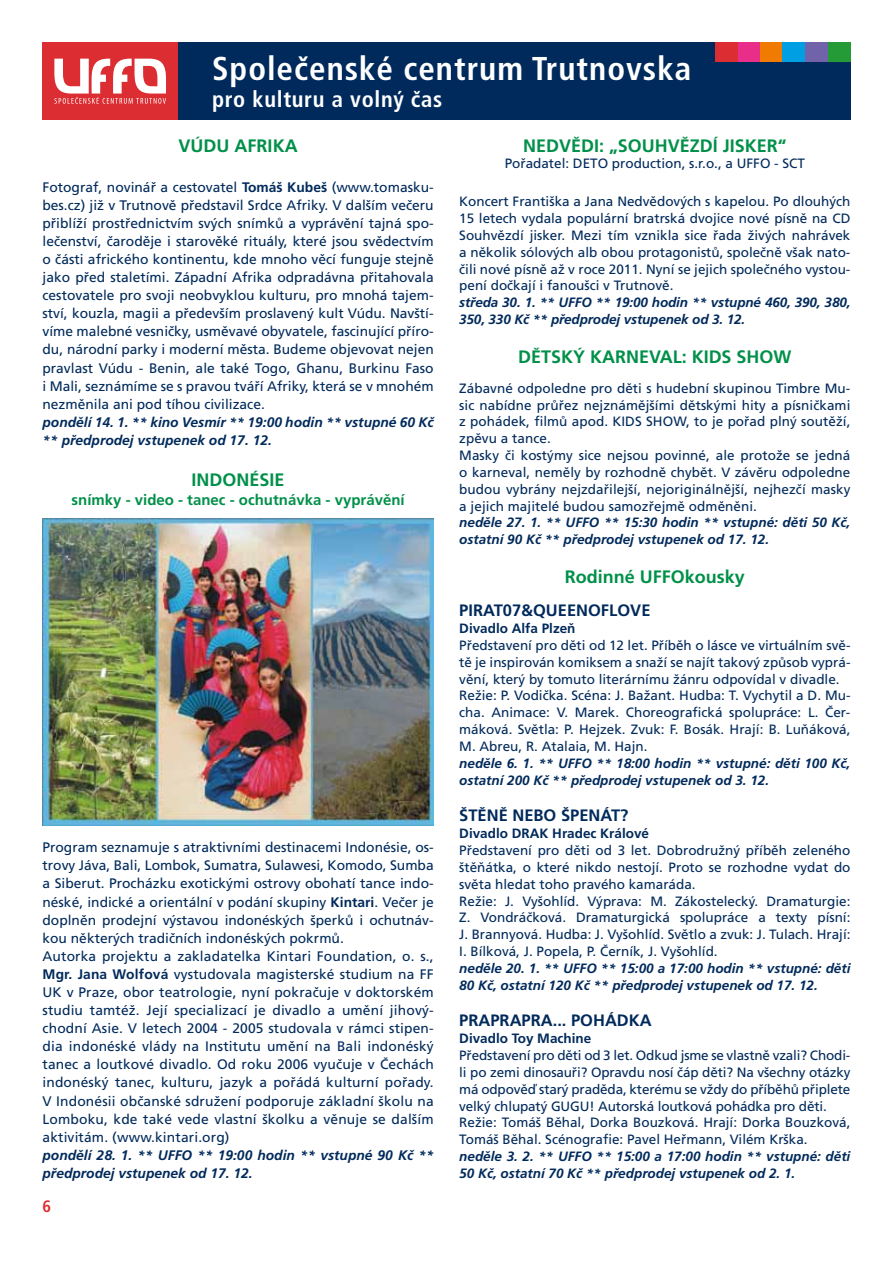
<style>
.page{position:relative;width:893px;height:1263px;background:#fff}
.page>*{position:absolute;margin:0;border:0;box-sizing:border-box;transform-origin:0 0}
.t1{font:700 condensed 33px "Frutiger CE";letter-spacing:.03em;color:#fff}
.t2{font:700 condensed 22.5px "Frutiger CE";letter-spacing:.03em;color:#fff}
.t3{font:700 18px "Frutiger CE";color:#009049}
.t4{font:700 16.5px "Frutiger CE";color:#002a5b}
.t5{font:700 condensed 16.5px "Frutiger CE";color:#dc2d33}
.t6{font:700 15px "Frutiger CE";color:#009049}
.t7{font:13.8px/18.1px "Frutiger CE";letter-spacing:.01em;color:#002a5b;text-align:justify}
.t8{font:italic 700 13.8px/18.1px "Frutiger CE";color:#002a5b}
.t9{font:13.5px/16.8px "Frutiger CE";color:#002a5b}
.t10{font:italic 700 13.5px/16.8px "Frutiger CE";color:#002a5b}
.t11{font:700 13.5px "Frutiger CE";color:#002a5b}
.s1{font-weight:700}
</style>
<div class="page">
<div style="left:178px;top:43px;width:672px;height:77px;background:#002a5b"></div>
<div style="left:43px;top:43px;width:135px;height:77px;background:#dc2d33"></div>
<div style="left:715px;top:43px;width:23px;height:19px;background:#dc2d33"></div>
<div style="left:738px;top:43px;width:22px;height:19px;background:#e82e89"></div>
<div style="left:760px;top:43px;width:23px;height:19px;background:#ef7c00"></div>
<div style="left:783px;top:43px;width:22px;height:19px;background:#009ee3"></div>
<div style="left:805px;top:43px;width:23px;height:19px;background:#7163a9"></div>
<div style="left:828px;top:43px;width:22px;height:19px;background:#249b37"></div>
<svg style="left:54px;top:59px;width:112px;height:45px"></svg>
<img style="left:43px;top:519px;width:391px;height:307px">
<h1 class="t1" style="left:212px;top:50px;width:481px">Společenské centrum Trutnovska</h1>
<h2 class="t2" style="left:212px;top:86px;width:232px">pro kulturu a volný čas</h2>
<h3 class="t3" style="left:179px;top:136px;width:121px">VÚDU AFRIKA</h3>
<p class="t7" style="left:43px;top:178px;width:393px">Fotograf, novinář a cestovatel <span class="s1">Tomáš Kubeš</span> (www.tomasku&shy;bes.cz) již v Trutnově představil Srdce Afriky. V dalším večeru přiblíží prostřednictvím svých snímků a vyprávění tajná spo&shy;lečenství, čaroděje i starověké rituály, které jsou svědectvím o části afrického kontinentu, kde mnoho věcí funguje stejně jako před staletími. Západní Afrika odpradávna přitahovala cestovatele pro svoji neobvyklou kulturu, pro mnohá tajem&shy;ství, kouzla, magii a především proslavený kult Vúdu. Navští&shy;víme malebné vesničky, usměvavé obyvatele, fascinující příro&shy;du, národní parky i moderní města. Budeme objevovat nejen pravlast Vúdu - Benin, ale také Togo, Ghanu, Burkinu Faso i Mali, seznámíme se s pravou tváří Afriky, která se v mnohém nezměnila ani pod tíhou civilizace.</p>
<p class="t8" style="left:43px;top:413px;width:393px">pondělí 14. 1. ** kino Vesmír ** 19:00 hodin ** vstupné 60 Kč ** předprodej vstupenek od 17. 12.</p>
<h3 class="t3" style="left:192px;top:470px;width:94px">INDONÉSIE</h3>
<p class="t6" style="left:72px;top:492px;width:335px">snímky - video - tanec - ochutnávka - vyprávění</p>
<h3 class="t3" style="left:523px;top:136px;width:265px">NEDVĚDI: „SOUHVĚZDÍ JISKER“</h3>
<p class="t9" style="left:505px;top:156px;width:302px">Pořadatel: DETO production, s.r.o., a UFFO - SCT</p>
<p class="t9" style="left:459px;top:193px;width:393px;text-align:justify">Koncert Františka a Jana Nedvědových s kapelou. Po dlouhých 15 letech vydala populární bratrská dvojice nové písně na CD Souhvězdí jisker. Mezi tím vznikla sice řada živých nahrávek a několik sólových alb obou protagonistů, společně však nato&shy;čili nové písně až v roce 2011. Nyní se jejich společného vystou&shy;pení dočkají i fanoušci v Trutnově.</p>
<p class="t10" style="left:459px;top:294px;width:393px">středa 30. 1. ** UFFO ** 19:00 hodin ** vstupné 460, 390, 380,<br>350, 330 Kč ** předprodej vstupenek od 3. 12.</p>
<h3 class="t3" style="left:518px;top:348px;width:275px">DĚTSKÝ KARNEVAL: KIDS SHOW</h3>
<p class="t9" style="left:459px;top:380px;width:393px">Zábavné odpoledne pro děti s hudební skupinou Timbre Mu&shy;sic nabídne průřez nejznámějšími dětskými hity a písničkami z pohádek, filmů apod. KIDS SHOW, to je pořad plný soutěží, zpěvu a tance.<br>Masky či kostýmy sice nejsou povinné, ale protože se jedná o karneval, neměly by rozhodně chybět. V závěru odpoledne budou vybrány nejzdařilejší, nejoriginálnější, nejhezčí masky a jejich majitelé budou samozřejmě odměněni.</p>
<p class="t10" style="left:459px;top:514px;width:393px">neděle 27. 1. ** UFFO ** 15:30 hodin ** vstupné: děti 50 Kč, ostatní 90 Kč ** předprodej vstupenek od 17. 12.</p>
<h3 class="t3" style="left:565px;top:568px;width:181px">Rodinné UFFOkousky</h3>
<p class="t4" style="left:459px;top:602px;width:193px">PIRAT07&amp;QUEENOFLOVE</p>
<p class="t11" style="left:459px;top:621px;width:118px">Divadlo Alfa Plzeň</p>
<p class="t9" style="left:459px;top:637px;width:393px">Představení pro děti od 12 let. Příběh o lásce ve virtuálním svě&shy;tě je inspirován komiksem a snaží se najít takový způsob vyprá&shy;vění, který by tomuto literárnímu žánru odpovídal v divadle.<br>Režie: P. Vodička. Scéna: J. Bažant. Hudba: T. Vychytil a D. Mu&shy;cha. Animace: V. Marek. Choreografická spolupráce: L. Čer&shy;máková. Světla: P. Hejzek. Zvuk: F. Bosák. Hrají: B. Luňáková, M. Abreu, R. Atalaia, M. Hajn.</p>
<p class="t10" style="left:459px;top:755px;width:393px">neděle 6. 1. ** UFFO ** 18:00 hodin ** vstupné: děti 100 Kč, ostatní 200 Kč ** předprodej vstupenek od 3. 12.</p>
<p class="t4" style="left:459px;top:807px;width:171px">ŠTĚNĚ NEBO ŠPENÁT?</p>
<p class="t11" style="left:459px;top:826px;width:191px">Divadlo DRAK Hradec Králové</p>
<p class="t9" style="left:459px;top:842px;width:393px">Představení pro děti od 3 let. Dobrodružný příběh zeleného štěňátka, o které nikdo nestojí. Proto se rozhodne vydat do světa hledat toho pravého kamaráda.<br>Režie: J. Vyšohlíd. Výprava: M. Zákostelecký. Dramaturgie:<br>Z. Vondráčková. Dramaturgická spolupráce a texty písní:<br>J. Brannyová. Hudba: J. Vyšohlíd. Světlo a zvuk: J. Tulach. Hrají:<br>I. Bílková, J. Popela, P. Černík, J. Vyšohlíd.</p>
<p class="t10" style="left:459px;top:960px;width:393px">neděle 20. 1. ** UFFO ** 15:00 a 17:00 hodin ** vstupné: děti<br>80 Kč, ostatní 120 Kč ** předprodej vstupenek od 17. 12.</p>
<p class="t4" style="left:459px;top:1012px;width:194px">PRAPRAPRA... POHÁDKA</p>
<p class="t11" style="left:459px;top:1031px;width:134px">Divadlo Toy Machine</p>
<p class="t9" style="left:459px;top:1047px;width:393px">Představení pro děti od 3 let. Odkud jsme se vlastně vzali? Chodi&shy;li po zemi dinosauři? Opravdu nosí čáp děti? Na všechny otázky má odpověď starý praděda, kterému se vždy do příběhů připlete velký chlupatý GUGU! Autorská loutková pohádka pro děti.<br>Režie: Tomáš Běhal, Dorka Bouzková. Hrají: Dorka Bouzková, Tomáš Běhal. Scénografie: Pavel Heřmann, Vilém Krška.</p>
<p class="t10" style="left:459px;top:1148px;width:393px">neděle 3. 2. ** UFFO ** 15:00 a 17:00 hodin ** vstupné: děti<br>50 Kč, ostatní 70 Kč ** předprodej vstupenek od 2. 1.</p>
<p class="t7" style="left:43px;top:839px;width:393px;text-align:left">Program seznamuje s atraktivními destinacemi Indonésie, os&shy;trovy Jáva, Bali, Lombok, Sumatra, Sulawesi, Komodo, Sumba a Siberut. Procházku exotickými ostrovy obohatí tance indo&shy;néské, indické a orientální v podání skupiny <span class="s1">Kintari</span>. Večer je doplněn prodejní výstavou indonéských šperků i ochutnáv&shy;kou některých tradičních indonéských pokrmů.<br>Autorka projektu a zakladatelka Kintari Foundation, o. s., <span class="s1">Mgr. Jana Wolfová</span> vystudovala magisterské studium na FF UK v Praze, obor teatrologie, nyní pokračuje v doktorském studiu tamtéž. Její specializací je divadlo a umění jihový&shy;chodní Asie. V letech 2004 - 2005 studovala v rámci stipen&shy;dia indonéské vlády na Institutu umění na Bali indonéský tanec a loutkové divadlo. Od roku 2006 vyučuje v Čechách indonéský tanec, kulturu, jazyk a pořádá kulturní pořady.<br>V Indonésii občanské sdružení podporuje základní školu na Lomboku, kde také vede vlastní školku a věnuje se dalším aktivitám. (www.kintari.org)</p>
<p class="t8" style="left:43px;top:1146px;width:393px">pondělí 28. 1. ** UFFO ** 19:00 hodin ** vstupné 90 Kč ** předprodej vstupenek od 17. 12.</p>
<p class="t5" style="left:43px;top:1196px;width:10px">6</p>
</div>
